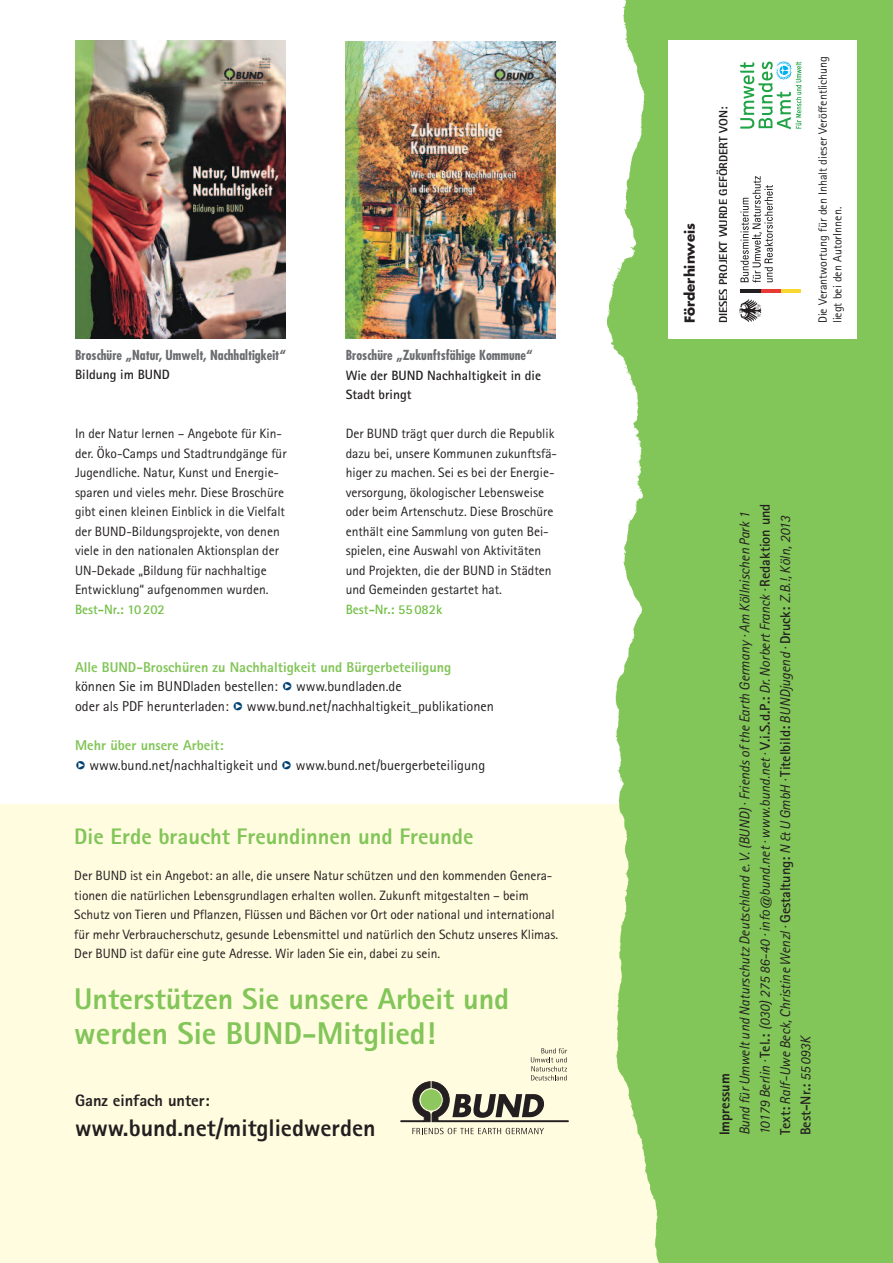
<style>
.page{position:relative;width:893px;height:1263px;background:#fff}
.page>*{position:absolute;margin:0;border:0;box-sizing:border-box;transform-origin:0 0}
.t1{font:800 31.5px "Agfa Rotis Sans Serif";color:#82c558}
.t2{font:800 30px "Agfa Rotis Sans Serif";color:#82c558}
.t3{font:800 24px "Agfa Rotis Sans Serif";color:#231f20}
.t4{font:800 22.5px "Agfa Rotis Sans Serif";color:#82c558}
.t5{font:800 16.5px "Agfa Rotis Sans Serif";color:#231f20}
.t6{font:italic 14.25px/20.2px "Agfa Rotis Sans Serif";color:#231f20}
.t7{font:14.25px/19.5px "Agfa Rotis Sans Serif";color:#231f20}
.t8{font:800 14.25px "Agfa Rotis Sans Serif";color:#82c558}
.t9{font:800 14.25px "Agfa Rotis Sans Serif";color:#231f20}
.t10{font:13.5px/19.5px "Agfa Rotis Sans Serif";color:#231f20}
.t11{font:700 condensed 13.5px "Futura";color:#6c6d70}
.t12{font:700 13.5px/19.5px "Agfa Rotis Sans Serif";color:#231f20}
.t13{font:700 13.5px "Agfa Rotis Sans Serif";color:#71bf44}
.t14{font:700 13.5px "Futura";color:#231f20}
.t15{font:12px/14.4px "Agfa Rotis Sans Serif";color:#231f20}
.t16{font:800 12px "Agfa Rotis Sans Serif";color:#231f20}
.s1{font-weight:800;color:#82c558}
.s2{color:#004171}
.s3{font-weight:700;font-style:normal}
</style>
<div class="page">
<div style="left:0;top:804px;width:607px;height:459px;background:#fffce0"></div>
<img style="left:607px;top:0;width:77px;height:1263px">
<div style="left:684px;top:0;width:209px;height:1263px;background:#82c558"></div>
<div style="left:669px;top:41px;width:188px;height:298px;background:#fff"></div>
<img style="left:76px;top:41px;width:210px;height:298px">
<img style="left:346px;top:41px;width:210px;height:298px">
<svg style="left:740px;top:61px;width:61px;height:68px"></svg>
<svg style="left:740px;top:176px;width:33px;height:107px"></svg>
<hr style="left:781px;top:289px;width:20px;height:4px;background:#f9d831">
<hr style="left:760px;top:289px;width:21px;height:4px;background:#e93934">
<hr style="left:740px;top:289px;width:21px;height:4px;background:#231f20">
<svg style="left:739px;top:299px;width:22px;height:23px"></svg>
<svg style="left:401px;top:1048px;width:167px;height:74px;background:#cfceb5"></svg>
<svg style="left:412px;top:1128px;width:132px;height:6px"></svg>
<p class="t11" style="left:75px;top:349px;width:212px">Broschüre „Natur, Umwelt, Nachhaltigkeit“</p>
<p class="t12" style="left:75px;top:366px;width:96px">Bildung im BUND</p>
<p class="t10" style="left:75px;top:425px;width:213px">In der Natur lernen – Angebote für Kin&shy;der. Öko-Camps und Stadtrundgänge für Jugendliche. Natur, Kunst und Energie&shy;sparen und vieles mehr. Diese Broschüre gibt einen kleinen Einblick in die Vielfalt der BUND-Bildungsprojekte, von denen viele in den nationalen Aktionsplan der UN-Dekade „Bildung für nachhaltige Entwicklung“ aufgenommen wurden.</p>
<p class="t13" style="left:75px;top:604px;width:91px">Best-Nr.: 10202</p>
<p class="t11" style="left:346px;top:349px;width:189px">Broschüre „Zukunftsfähige Kommune“</p>
<p class="t12" style="left:346px;top:367px;width:197px">Wie der BUND Nachhaltigkeit in die<br>Stadt bringt</p>
<p class="t10" style="left:346px;top:425px;width:213px">Der BUND trägt quer durch die Republik dazu bei, unsere Kommunen zukunftsfä&shy;higer zu machen. Sei es bei der Energie&shy;versorgung, ökologischer Lebensweise oder beim Artenschutz. Diese Broschüre enthält eine Sammlung von guten Bei&shy;spielen, eine Auswahl von Aktivitäten und Projekten, die der BUND in Städten und Gemeinden gestartet hat.</p>
<p class="t13" style="left:346px;top:604px;width:98px">Best-Nr.: 55082k</p>
<p class="t7" style="left:75px;top:658px;width:420px"><span class="s1">Alle BUND-Broschüren zu Nachhaltigkeit und Bürgerbeteiligung </span>können Sie im BUNDladen bestellen: <span class="s2">❑</span> www.bundladen.de<br>oder als PDF herunterladen: <span class="s2">❑</span> www.bund.net/nachhaltigkeit_publikationen</p>
<p class="t8" style="left:75px;top:740px;width:150px">Mehr über unsere Arbeit:</p>
<p class="t7" style="left:75px;top:757px;width:412px"><span class="s2">❑</span> www.bund.net/nachhaltigkeit und <span class="s2">❑</span> www.bund.net/buergerbeteiligung</p>
<h3 class="t4" style="left:74px;top:829px;width:401px">Die Erde braucht Freundinnen und Freunde</h3>
<p class="t10" style="left:74px;top:867px;width:485px">Der BUND ist ein Angebot: an alle, die unsere Natur schützen und den kommenden Genera&shy;tionen die natürlichen Lebensgrundlagen erhalten wollen. Zukunft mitgestalten – beim Schutz von Tieren und Pflanzen, Flüssen und Bächen vor Ort oder national und international für mehr Verbraucherschutz, gesunde Lebensmittel und natürlich den Schutz unseres Klimas.<br>Der BUND ist dafür eine gute Adresse. Wir laden Sie ein, dabei zu sein.</p>
<h2 class="t2" style="left:74px;top:989px;width:436px">Unterstützen Sie unsere Arbeit und</h2>
<h1 class="t1" style="left:74px;top:1022px;width:363px">werden Sie BUND-Mitglied!</h1>
<p class="t5" style="left:75px;top:1094px;width:136px">Ganz einfach unter:</p>
<h3 class="t3" style="left:75px;top:1119px;width:302px">www.bund.net/mitgliedwerden</h3>
<p class="t14" style="left:684px;top:323px;width:102px;rotate:-90deg">Förderhinweis</p>
<p class="t16" style="left:719px;top:323px;width:218px;rotate:-90deg">DIESES PROJEKT WURDE GEFÖRDERT VON:</p>
<p class="t15" style="left:817px;top:323px;width:269px;rotate:-90deg">Die Verantwortung für den Inhalt dieser Veröffentlichung liegt bei den AutorInnen.</p>
<p class="t6" style="left:736px;top:1135px;width:633px;rotate:-90deg">Bund fürUmwelt und Naturschutz Deutschland e.V. (BUND) · Friends of the Earth Germany· Am Köllnischen Park 1<br>10179 Berlin · <span class="s3">Tel.:</span> (030) 275 86-40 · info@bund.net · www.bund.net · <span class="s3">V.i.S.d.P.:</span> Dr. Norbert Franck · <span class="s3">Redaktion und Text:</span> Ralf-Uwe Beck, Christine Wenzl · <span class="s3">Gestaltung:</span> N &amp; U GmbH · <span class="s3">Titelbild:</span> BUNDjugend · <span class="s3">Druck:</span> Z.B.!, Köln, 2013<br><span class="s3">Best-Nr.:</span> 55093K</p>
<p class="t9" style="left:719px;top:1135px;width:63px;rotate:-90deg">Impressum</p>
</div>
